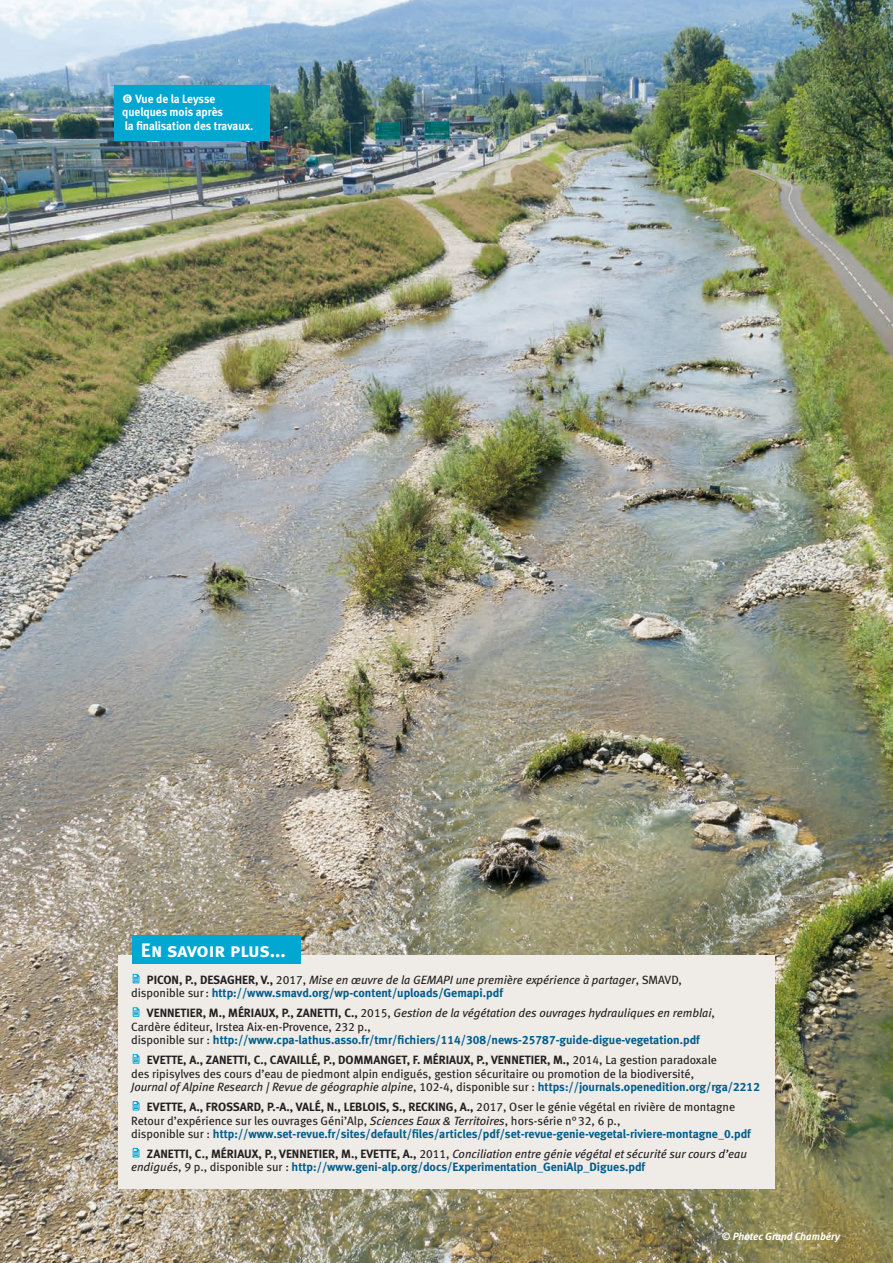
<style>
.page{position:relative;width:893px;height:1263px;background:#fff}
.page>*{position:absolute;margin:0;border:0;box-sizing:border-box;transform-origin:0 0}
.t1{font:19.5px "Meta Bold LF Caps";letter-spacing:-.015em;color:#fff}
.Hors_texte{font:12px/13.5px "Meta Book LF";color:#231f20}
.Hors_texte-2{font:12px/13.5px "Meta Bold LF";color:#005c8a}
.Hors_texte-3{font:italic 12px/13.5px "Meta Book LF";color:#231f20}
.légende{font:12px/13.5px "Meta Bold LF";color:#fff;scale:.95 1}
.crédit_photo{font:italic 10.5px "Meta Bold LF";color:#fff}
.s1{font-family:"Meta Bold LF";font-style:normal}
.s2{font-style:normal}
.s3{font-family:"Meta Bold LF";font-style:normal;color:#005c8a}
.s4{color:#231f20}
.s5{font-family:"Meta Book LF";color:#231f20}
.s6{font-family:"Meta Book LF";font-style:italic;color:#231f20}
.s7{font-family:"Meta Bold LF"}
.s8{font-style:italic}
.s9{font-family:"Meta Bold LF";color:#005c8a}
</style>
<div class="page">
<img style="left:0;top:0;width:893px;height:1263px">
<div style="left:118px;top:955px;width:657px;height:234px;background:#efece8"></div>
<svg style="left:133px;top:974px;width:7px;height:9px"></svg>
<svg style="left:133px;top:1007px;width:7px;height:10px"></svg>
<svg style="left:133px;top:1054px;width:7px;height:9px"></svg>
<svg style="left:133px;top:1101px;width:7px;height:9px"></svg>
<svg style="left:133px;top:1148px;width:7px;height:9px"></svg>
<div style="left:132px;top:935px;width:169px;height:29px;background:#00a7d1"></div>
<div style="left:114px;top:85px;width:156px;height:55px;background:#00a7d1"></div>
<p class="légende" style="left:122px;top:92px;width:140px;text-indent:13px">Vue de la Leysse quelques mois après<br>la finalisation des travaux.</p>
<p class="t1" style="left:141px;top:939px;width:146px">En savoir plus...</p>
<p class="Hors_texte-3" style="left:131px;top:973px;width:552px;text-indent:16px"><span class="s1">PICON, P., DESAGHER, V.,</span> <span class="s2">2017,</span> Mise en œuvre de la GEMAPI une première expérience à partager<span class="s2">, SMAVD, disponible sur:</span> <span class="s3">http://www.smavd.org/wp-content/uploads/Gemapi.pdf</span></p>
<p class="Hors_texte-2" style="left:131px;top:1006px;width:585px;text-indent:16px"><span class="s4">VENNETIER, M., MÉRIAUX, P., ZANETTI, C.,</span> <span class="s5">2015,</span> <span class="s6">Gestion de la végétation des ouvrages hydrauliques en remblai</span><span class="s5">,<br>Cardère éditeur, Irstea Aix-en-Provence, 232 p.,<br>disponible sur :</span> http://www.cpa-lathus.asso.fr/tmr/fichiers/114/308/news-25787-guide-digue-vegetation.pdf</p>
<p class="Hors_texte" style="left:131px;top:1053px;width:630px;text-indent:16px"><span class="s7">EVETTE, A., ZANETTI, C., CAVAILLÉ, P., DOMMANGET, F. MÉRIAUX, P., VENNETIER, M.,</span> 2014, La gestion paradoxale<br>des ripisylves des cours d’eau de piedmont alpin endigués, gestion sécuritaire ou promotion de la biodiversité,<br><span class="s8">Journal of Alpine Research | Revue de géographie alpine</span>, 102-4, disponible sur : <span class="s9">https://journals.openedition.org/rga/2212</span></p>
<p class="Hors_texte" style="left:131px;top:1100px;width:621px;text-indent:16px"><span class="s7">EVETTE, A., FROSSARD, P.-A., VALÉ, N., LEBLOIS, S., RECKING, A.,</span> 2017, Oser le génie végétal en rivière de montagne<br>Retour d’expérience sur les ouvrages Géni’Alp, <span class="s8">Sciences Eaux &amp; Territoires</span>, hors-série n°32, 6 p.,<br>disponible sur : <span class="s9">http://www.set-revue.fr/sites/default/files/articles/pdf/set-revue-genie-vegetal-riviere-montagne_0.pdf</span></p>
<p class="Hors_texte-2" style="left:131px;top:1147px;width:617px;text-indent:16px"><span class="s4">ZANETTI, C., MÉRIAUX, P., VENNETIER, M., EVETTE, A.,</span> <span class="s5">2011,</span> <span class="s6">Conciliation entre génie végétal et sécurité sur cours d’eau endigués</span><span class="s5">, 9 p., disponible sur :</span> http://www.geni-alp.org/docs/Experimentation_GeniAlp_Digues.pdf</p>
<p class="crédit_photo" style="left:721px;top:1230px;width:120px">© Photec Grand Chambéry</p>
</div>
